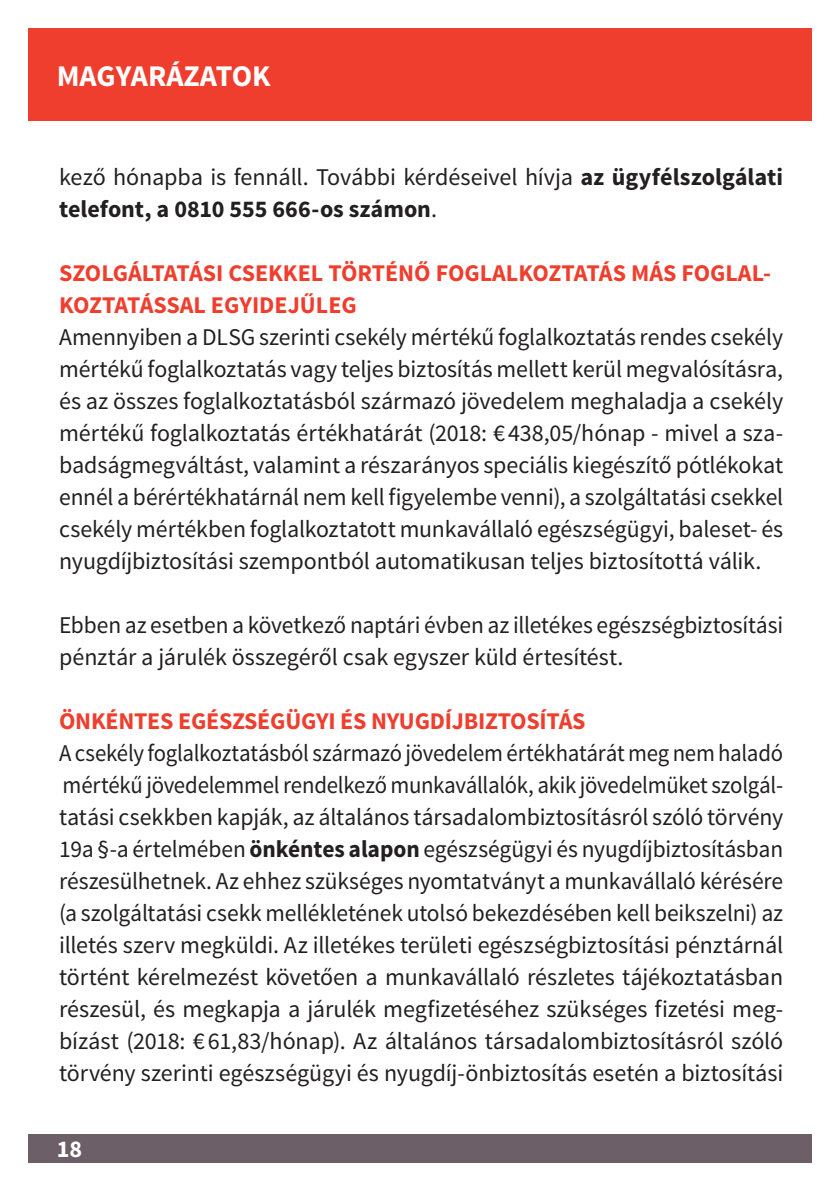
<style>
.page{position:relative;width:840px;height:1191px;background:#fff}
.page>*{position:absolute;margin:0;border:0;box-sizing:border-box;transform-origin:0 0}
.Überschrift_1_Ebene{font:700 30px "Source Sans Pro";color:#fff}
.Fliesstext{font:24px/32px "Source Sans Pro";letter-spacing:-.005em;color:#231f20;text-align:justify;scale:.95 1}
.Fliesstext-2{font:24px/32px "Source Sans Pro";letter-spacing:-.005em;color:#231f20;text-align:justify}
.Überschrift_2_Ebene{font:700 24px/32px "Source Sans Pro";letter-spacing:-.01em;color:#ef3e2e}
.Fliesstext-3{font:700 24px/32px "Source Sans Pro";color:#231f20}
.t1{font:700 24px "Source Sans Pro";color:#fff}
.s1{font-weight:400}
.s2{font-weight:700}
</style>
<div class="page">
<div style="left:28px;top:1134px;width:783px;height:28px;background:#6c5f67"></div>
<div style="left:28px;top:28px;width:783px;height:93px;background:#ef3e2e"></div>
<p class="Überschrift_1_Ebene" style="left:57px;top:57px;width:215px">MAGYARÁZATOK</p>
<p class="Fliesstext-3" style="left:59px;top:162px;width:725px"><span class="s1">kező hónapba is fennáll. További kérdéseivel hívja</span> az ügyfélszolgálati telefont, a 0810 555 666-os számon<span class="s1">.</span></p>
<p class="Überschrift_2_Ebene" style="left:59px;top:258px;width:713px">SZOLGÁLTATÁSI CSEKKEL TÖRTÉNŐ FOGLALKOZTATÁS MÁS FOGLAL-<br>KOZTATÁSSAL EGYIDEJŰLEG</p>
<p class="Fliesstext-2" style="left:59px;top:321px;width:725px">Amennyiben a DLSG szerinti csekély mértékű foglalkoztatás rendes csekély mértékű foglalkoztatás vagy teljes biztosítás mellett kerül megvalósításra, és az összes foglalkoztatásból származó jövedelem meghaladja a csekély mértékű foglalkoztatás értékhatárát (2018: € 438,05/hónap - mivel a sza&shy;badságmegváltást, valamint a részarányos speciális kiegészítő pótlékokat ennél a bérértékhatárnál nem kell figyelembe venni), a szolgáltatási csekkel csekély mértékben foglalkoztatott munkavállaló egészségügyi, baleset- és nyugdíjbiztosítási szempontból automatikusan teljes biztosítottá válik.</p>
<p class="Fliesstext-2" style="left:59px;top:609px;width:725px">Ebben az esetben a következő naptári évben az illetékes egészségbiztosítási pénztár a járulék összegéről csak egyszer küld értesítést.</p>
<p class="Überschrift_2_Ebene" style="left:59px;top:706px;width:527px">ÖNKÉNTES EGÉSZSÉGÜGYI ÉS NYUGDÍJBIZTOSÍTÁS</p>
<p class="Fliesstext" style="left:59px;top:737px;width:763px">A csekély foglalkoztatásból származó jövedelem értékhatárát meg nem haladó mértékű jövedelemmel rendelkező munkavállalók, akik jövedelmüket szolgál&shy;tatási csekkben kapják, az általános társadalombiztosításról szóló törvény 19a §-a értelmében <span class="s2">önkéntes alapon</span> egészségügyi és nyugdíjbiztosításban részesülhetnek. Az ehhez szükséges nyomtatványt a munkavállaló kérésére (a szolgáltatási csekk mellékletének utolsó bekezdésében kell beikszelni) az illetés szerv megküldi. Az illetékes területi egészségbiztosítási pénztárnál történt kérelmezést követően a munkavállaló részletes tájékoztatásban részesül, és megkapja a járulék megfizetéséhez szükséges fizetési meg&shy;bízást (2018: € 61,83/hónap). Az általános társadalombiztosításról szóló törvény szerinti egészségügyi és nyugdíj-önbiztosítás esetén a biztosítási</p>
<p class="t1" style="left:57px;top:1134px;width:27px">18</p>
</div>
